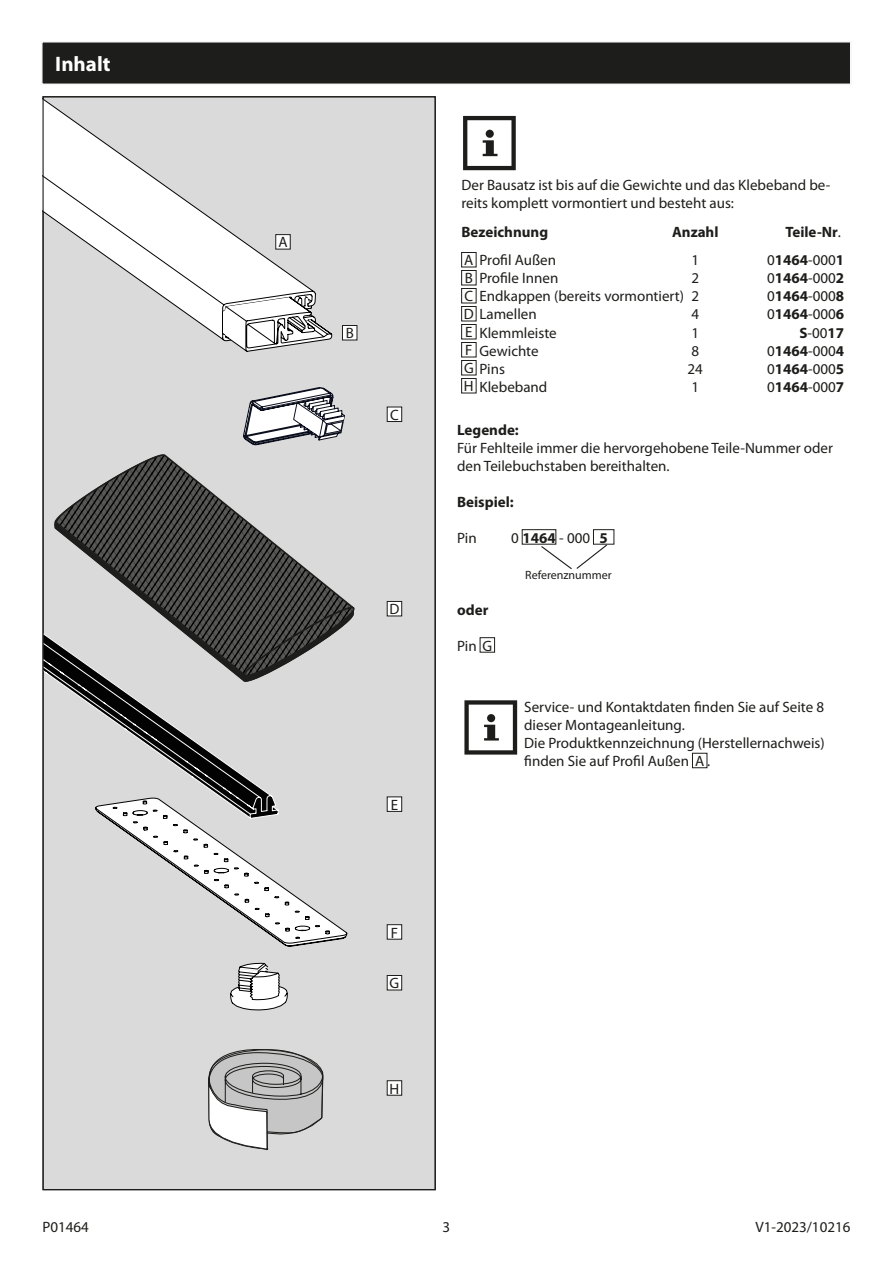
<style>
.page{position:relative;width:893px;height:1263px;background:#fff}
.page>*{position:absolute;margin:0;border:0;box-sizing:border-box;transform-origin:0 0}
.Überschrift_Balken{font:700 21px "Myriad Pro";color:#fff}
.Fließtext{font:15px/18px "Myriad Pro";color:#1d1d1b}
.Benennung_Hecht{font:15px "Myriad Pro";color:#1d1d1b}
.Fließtext-2{font:700 15px "Myriad Pro";color:#1d1d1b}
.Seitennummerierung{font:15px "Myriad Pro";color:#1d1d1b}
.Benennung_Hecht-2{font:700 15px "Myriad Pro";color:#1d1d1b}
.Fließtext-3{font:12px "Myriad Pro";color:#1d1d1b}
.s1{font-weight:400}
.s2{font-weight:700}
</style>
<div class="page">
<div style="left:43px;top:43px;width:807px;height:41px;background:#1d1d1b"></div>
<div style="left:41px;top:41px;width:811px;height:44px;border:2px solid #f6f6f6"></div>
<div style="left:692px;top:753px;width:15px;height:15px;border:1px solid #1d1d1b"></div>
<svg style="left:464px;top:700px;width:53px;height:55px"></svg>
<div style="left:43px;top:97px;width:392px;height:1093px;background:#dadada"></div>
<svg style="left:45px;top:100px;width:271px;height:240px"></svg>
<svg style="left:223px;top:295px;width:109px;height:57px"></svg>
<svg style="left:231px;top:963px;width:56px;height:47px"></svg>
<svg style="left:243px;top:387px;width:102px;height:59px"></svg>
<svg style="left:208px;top:1049px;width:116px;height:102px"></svg>
<svg style="left:55px;top:454px;width:295px;height:150px"></svg>
<svg style="left:45px;top:604px;width:310px;height:342px"></svg>
<svg style="left:463px;top:116px;width:53px;height:54px"></svg>
<div style="left:461px;top:252px;width:15px;height:15px;border:1px solid #1d1d1b"></div>
<div style="left:461px;top:270px;width:15px;height:15px;border:1px solid #1d1d1b"></div>
<div style="left:461px;top:288px;width:15px;height:15px;border:1px solid #1d1d1b"></div>
<div style="left:461px;top:306px;width:15px;height:15px;border:1px solid #1d1d1b"></div>
<div style="left:461px;top:324px;width:15px;height:15px;border:1px solid #1d1d1b"></div>
<div style="left:461px;top:342px;width:15px;height:15px;border:1px solid #1d1d1b"></div>
<div style="left:461px;top:360px;width:15px;height:15px;border:1px solid #1d1d1b"></div>
<div style="left:461px;top:378px;width:15px;height:15px;border:1px solid #1d1d1b"></div>
<div style="left:522px;top:529px;width:34px;height:15px;border:1px solid #1d1d1b"></div>
<div style="left:593px;top:529px;width:21px;height:15px;border:1px solid #1d1d1b"></div>
<div style="left:480px;top:637px;width:15px;height:15px;border:1px solid #1d1d1b"></div>
<svg style="left:540px;top:543px;width:68px;height:27px"></svg>
<div style="left:276px;top:235px;width:14px;height:14px;background:#fff"></div>
<div style="left:342px;top:325px;width:15px;height:15px;background:#fff"></div>
<div style="left:342px;top:325px;width:15px;height:15px;border:1px solid #1d1d1b"></div>
<div style="left:387px;top:407px;width:15px;height:14px;background:#fff"></div>
<div style="left:387px;top:407px;width:15px;height:15px;border:1px solid #1d1d1b"></div>
<div style="left:387px;top:601px;width:15px;height:15px;background:#fff"></div>
<div style="left:387px;top:601px;width:15px;height:15px;border:1px solid #1d1d1b"></div>
<div style="left:387px;top:797px;width:15px;height:14px;background:#fff"></div>
<div style="left:387px;top:797px;width:15px;height:14px;border:1px solid #1d1d1b"></div>
<div style="left:387px;top:925px;width:15px;height:14px;background:#fff"></div>
<div style="left:387px;top:924px;width:15px;height:15px;border:1px solid #1d1d1b"></div>
<div style="left:387px;top:975px;width:15px;height:15px;background:#fff"></div>
<div style="left:387px;top:975px;width:15px;height:15px;border:1px solid #1d1d1b"></div>
<div style="left:387px;top:1081px;width:15px;height:14px;background:#fff"></div>
<div style="left:387px;top:1080px;width:15px;height:15px;border:1px solid #1d1d1b"></div>
<p class="Überschrift_Balken" style="left:55px;top:50px;width:57px">Inhalt</p>
<p class="Benennung_Hecht" style="left:278px;top:233px;width:11px">A</p>
<p class="Benennung_Hecht" style="left:346px;top:324px;width:10px">B</p>
<p class="Benennung_Hecht" style="left:390px;top:406px;width:10px">C</p>
<p class="Benennung_Hecht" style="left:389px;top:600px;width:11px">D</p>
<p class="Benennung_Hecht" style="left:391px;top:795px;width:9px">E</p>
<p class="Benennung_Hecht" style="left:391px;top:923px;width:9px">F</p>
<p class="Benennung_Hecht" style="left:390px;top:974px;width:11px">G</p>
<p class="Benennung_Hecht" style="left:390px;top:1079px;width:11px">H</p>
<p class="Fließtext" style="left:461px;top:176px;width:371px">Der Bausatz ist bis auf die Gewichte und das Klebeband be&shy;reits komplett vormontiert und besteht aus:</p>
<p class="Fließtext-2" style="left:461px;top:222px;width:88px">Bezeichnung</p>
<p class="Fließtext-2" style="left:672px;top:222px;width:48px">Anzahl</p>
<p class="Fließtext-2" style="left:785px;top:222px;width:57px">Teile-Nr<span class="s1">.</span></p>
<p class="Benennung_Hecht" style="left:464px;top:251px;width:93px">A Profil Außen</p>
<p class="Fließtext" style="left:691px;top:251px;width:9px">1</p>
<p class="Fließtext" style="left:767px;top:251px;width:79px">0<span class="s2">1464</span>-000<span class="s2">1</span></p>
<p class="Benennung_Hecht" style="left:465px;top:269px;width:95px">B Profile Innen</p>
<p class="Fließtext" style="left:691px;top:269px;width:9px">2</p>
<p class="Fließtext" style="left:767px;top:269px;width:79px">0<span class="s2">1464</span>-000<span class="s2">2</span></p>
<p class="Benennung_Hecht" style="left:464px;top:287px;width:236px">C Endkappen (bereits vormontiert) 2</p>
<p class="Fließtext" style="left:767px;top:287px;width:79px">0<span class="s2">1464</span>-000<span class="s2">8</span></p>
<p class="Benennung_Hecht" style="left:464px;top:305px;width:74px">D Lamellen</p>
<p class="Fließtext" style="left:691px;top:305px;width:9px">4</p>
<p class="Fließtext" style="left:767px;top:305px;width:79px">0<span class="s2">1464</span>-000<span class="s2">6</span></p>
<p class="Benennung_Hecht" style="left:465px;top:323px;width:9px">E</p>
<p class="Fließtext" style="left:479px;top:323px;width:79px">Klemmleiste</p>
<p class="Fließtext" style="left:691px;top:323px;width:9px">1</p>
<p class="Fließtext-2" style="left:799px;top:323px;width:46px">S<span class="s1">-00</span>17</p>
<p class="Benennung_Hecht" style="left:465px;top:341px;width:9px">F</p>
<p class="Fließtext" style="left:479px;top:341px;width:61px">Gewichte</p>
<p class="Fließtext" style="left:691px;top:341px;width:9px">8</p>
<p class="Fließtext" style="left:767px;top:341px;width:79px">0<span class="s2">1464</span>-000<span class="s2">4</span></p>
<p class="Benennung_Hecht" style="left:464px;top:359px;width:42px">G Pins</p>
<p class="Fließtext" style="left:688px;top:359px;width:17px">24</p>
<p class="Fließtext" style="left:767px;top:359px;width:79px">0<span class="s2">1464</span>-000<span class="s2">5</span></p>
<p class="Benennung_Hecht" style="left:464px;top:377px;width:85px">H Klebeband</p>
<p class="Fließtext" style="left:691px;top:377px;width:9px">1</p>
<p class="Fließtext" style="left:767px;top:377px;width:79px">0<span class="s2">1464</span>-000<span class="s2">7</span></p>
<p class="Fließtext-2" style="left:457px;top:420px;width:63px">Legende:</p>
<p class="Fließtext" style="left:457px;top:438px;width:377px">Für Fehlteile immer die hervorgehobene Teile-Nummer oder den Teilebuchstaben bereithalten.</p>
<p class="Fließtext-2" style="left:457px;top:492px;width:58px">Beispiel:</p>
<p class="Fließtext" style="left:457px;top:528px;width:21px">Pin</p>
<p class="Fließtext" style="left:511px;top:528px;width:80px">0 <span class="s2">1464</span> - 000</p>
<p class="Benennung_Hecht-2" style="left:599px;top:528px;width:10px">5</p>
<p class="Fließtext-3" style="left:525px;top:567px;width:88px">Referenznummer</p>
<p class="Fließtext-2" style="left:457px;top:600px;width:33px">oder</p>
<p class="Fließtext" style="left:457px;top:636px;width:37px">Pin G</p>
<p class="Fließtext" style="left:524px;top:698px;width:301px">Service- und Kontaktdaten finden Sie auf Seite 8 dieser Montageanleitung.</p>
<p class="Fließtext" style="left:524px;top:734px;width:302px">Die Produktkennzeichnung (Herstellernachweis) finden Sie auf Profil Außen A .</p>
<p class="Fließtext" style="left:43px;top:1217px;width:48px">P01464</p>
<p class="Seitennummerierung" style="left:443px;top:1217px;width:9px">3</p>
<p class="Fließtext" style="left:755px;top:1217px;width:97px">V1-2023/10216</p>
</div>
